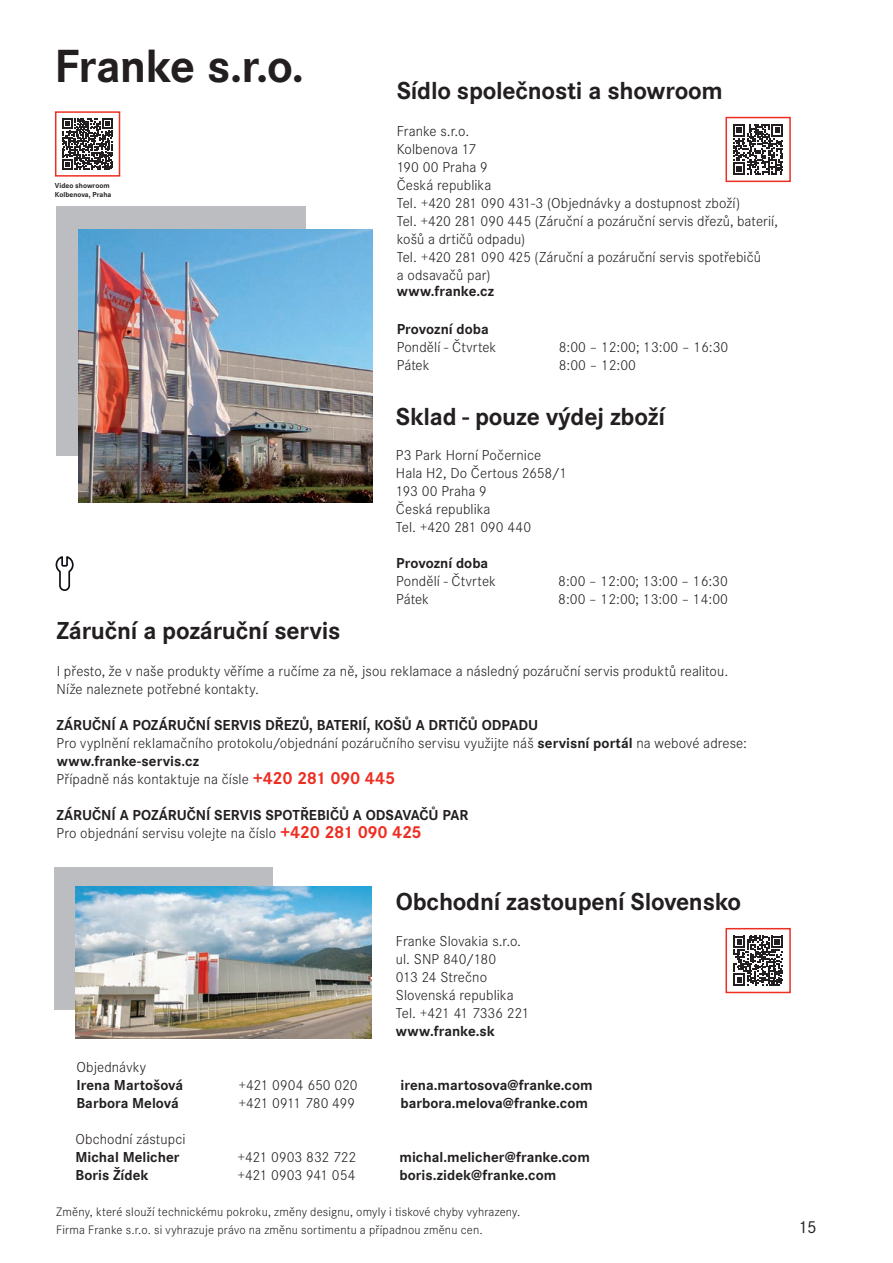
<style>
.page{position:relative;width:893px;height:1263px;background:#fff}
.page>*{position:absolute;margin:0;border:0;box-sizing:border-box;transform-origin:0 0}
.t1{font:700 48.3px "Corporate S";letter-spacing:-.015em;color:#231f20}
.t2{font:700 25.5px "Corporate S";letter-spacing:-.01em;color:#231f20}
.t3{font:18px "Corporate S";color:#231f20}
.t4{font:300 15px/18px "Corporate S";letter-spacing:.005em;color:#231f20}
.t5{font:700 15px/18px "Corporate S";color:#231f20}
.t6{font:300 15px "Corporate S";letter-spacing:-.025em;color:#231f20}
.t7{font:300 12.75px/18px "Corporate S";letter-spacing:.015em;color:#231f20}
.t8{font:700 7.5px/9px "Corporate S";color:#231f20}
.s1{font-weight:700}
.s2{font-weight:700;font-size:18px;color:#ee2e22}
.s3{font-weight:300}
.s4{font-size:18px;color:#ee2e22}
</style>
<div class="page">
<svg style="left:733px;top:936px;width:50px;height:49px"></svg>
<div style="left:725px;top:928px;width:66px;height:65px;border:2px solid #ee2e22"></div>
<div style="left:56px;top:206px;width:250px;height:249px;background:#bcbdc0"></div>
<img style="left:79px;top:230px;width:294px;height:273px">
<svg style="left:733px;top:124px;width:50px;height:51px"></svg>
<div style="left:725px;top:117px;width:66px;height:65px;border:2px solid #ee2e22"></div>
<svg style="left:62px;top:118px;width:51px;height:52px"></svg>
<div style="left:55px;top:111px;width:65px;height:66px;border:2px solid #ee2e22"></div>
<div style="left:54px;top:867px;width:219px;height:143px;background:#bcbdc0"></div>
<img style="left:75px;top:886px;width:296px;height:152px">
<svg style="left:55px;top:556px;width:19px;height:35px"></svg>
<h1 class="t1" style="left:55px;top:48px;width:251px">Franke s.r.o.</h1>
<p class="t8" style="left:55px;top:181px;width:58px">Video showroom<br>Kolbenova, Praha</p>
<h2 class="t2" style="left:397px;top:81px;width:328px">Sídlo společnosti a showroom</h2>
<p class="t4" style="left:397px;top:123px;width:383px">Franke s.r.o.<br>Kolbenova 17<br>190 00 Praha 9<br>Česká republika<br>Tel. +420 281 090 431-3 (Objednávky a dostupnost zboží)<br>Tel. +420 281 090 445 (Záruční a pozáruční servis dřezů, baterií, košů a drtičů odpadu)<br>Tel. +420 281 090 425 (Záruční a pozáruční servis spotřebičů<br>a odsavačů par)</p>
<p class="t5" style="left:397px;top:284px;width:99px">www.franke.cz</p>
<p class="t5" style="left:397px;top:321px;width:94px">Provozní doba</p>
<p class="t4" style="left:397px;top:339px;width:101px">Pondělí - Čtvrtek</p>
<p class="t4" style="left:559px;top:339px;width:171px">8:00 – 12:00; 13:00 – 16:30</p>
<p class="t4" style="left:397px;top:357px;width:34px">Pátek</p>
<p class="t4" style="left:559px;top:357px;width:79px">8:00 – 12:00</p>
<h2 class="t2" style="left:396px;top:407px;width:271px">Sklad - pouze výdej zboží</h2>
<p class="t4" style="left:396px;top:447px;width:173px">P3 Park Horní Počernice<br>Hala H2, Do Čertous 2658/1<br>193 00 Praha 9<br>Česká republika<br>Tel. +420 281 090 440</p>
<p class="t5" style="left:396px;top:555px;width:94px">Provozní doba</p>
<p class="t4" style="left:396px;top:573px;width:101px">Pondělí - Čtvrtek</p>
<p class="t4" style="left:558px;top:573px;width:171px">8:00 – 12:00; 13:00 – 16:30</p>
<p class="t4" style="left:396px;top:591px;width:34px">Pátek</p>
<p class="t4" style="left:558px;top:591px;width:171px">8:00 – 12:00; 13:00 – 14:00</p>
<h2 class="t2" style="left:56px;top:622px;width:286px">Záruční a pozáruční servis</h2>
<p class="t4" style="left:57px;top:663px;width:673px">I přesto, že v naše produkty věříme a ručíme za ně, jsou reklamace a následný pozáruční servis produktů realitou.<br>Níže naleznete potřebné kontakty.</p>
<p class="t4" style="left:56px;top:717px;width:692px"><span class="s1">ZÁRUČNÍ A POZÁRUČNÍ SERVIS DŘEZŮ, BATERIÍ, KOŠŮ A DRTIČŮ ODPADU<br></span>Pro vyplnění reklamačního protokolu/objednání pozáručního servisu využijte náš <span class="s1">servisní portál</span> na webové adrese: <span class="s1">www.franke-servis.cz<br></span>Případně nás kontaktuje na čísle <span class="s2">+420 281 090 445</span></p>
<p class="t5" style="left:56px;top:807px;width:413px">ZÁRUČNÍ A POZÁRUČNÍ SERVIS SPOTŘEBIČŮ A ODSAVAČŮ PAR<br><span class="s3">Pro objednání servisu volejte na číslo</span> <span class="s4">+420 281 090 425</span></p>
<h2 class="t2" style="left:396px;top:893px;width:347px">Obchodní zastoupení Slovensko</h2>
<p class="t4" style="left:396px;top:933px;width:135px">Franke Slovakia s.r.o. ul. SNP 840/180<br>013 24 Strečno<br>Slovenská republika<br>Tel. +421 41 7336 221</p>
<p class="t5" style="left:396px;top:1023px;width:100px">www.franke.sk</p>
<p class="t4" style="left:76px;top:1059px;width:71px">Objednávky</p>
<p class="t5" style="left:76px;top:1077px;width:108px">Irena Martošová</p>
<p class="t4" style="left:238px;top:1077px;width:121px">+421 0904 650 020</p>
<p class="t5" style="left:400px;top:1077px;width:194px">irena.martosova@franke.com</p>
<p class="t5" style="left:76px;top:1095px;width:104px">Barbora Melová</p>
<p class="t6" style="left:238px;top:1097px;width:118px">+421 0911 780 499</p>
<p class="t5" style="left:400px;top:1095px;width:189px">barbora.melova@franke.com</p>
<p class="t4" style="left:75px;top:1131px;width:112px">Obchodní zástupci</p>
<p class="t5" style="left:75px;top:1149px;width:106px">Michal Melicher</p>
<p class="t4" style="left:237px;top:1149px;width:120px">+421 0903 832 722</p>
<p class="t5" style="left:399px;top:1149px;width:192px">michal.melicher@franke.com</p>
<p class="t5" style="left:75px;top:1167px;width:75px">Boris Žídek</p>
<p class="t4" style="left:237px;top:1167px;width:119px">+421 0903 941 054</p>
<p class="t5" style="left:399px;top:1167px;width:158px">boris.zidek@franke.com</p>
<p class="t7" style="left:56px;top:1204px;width:466px">Změny, které slouží technickému pokroku, změny designu, omyly i tiskové chyby vyhrazeny.<br>Firma Franke s.r.o. si vyhrazuje právo na změnu sortimentu a případnou změnu cen.</p>
<p class="t3" style="left:798px;top:1221px;width:21px">15</p>
</div>
